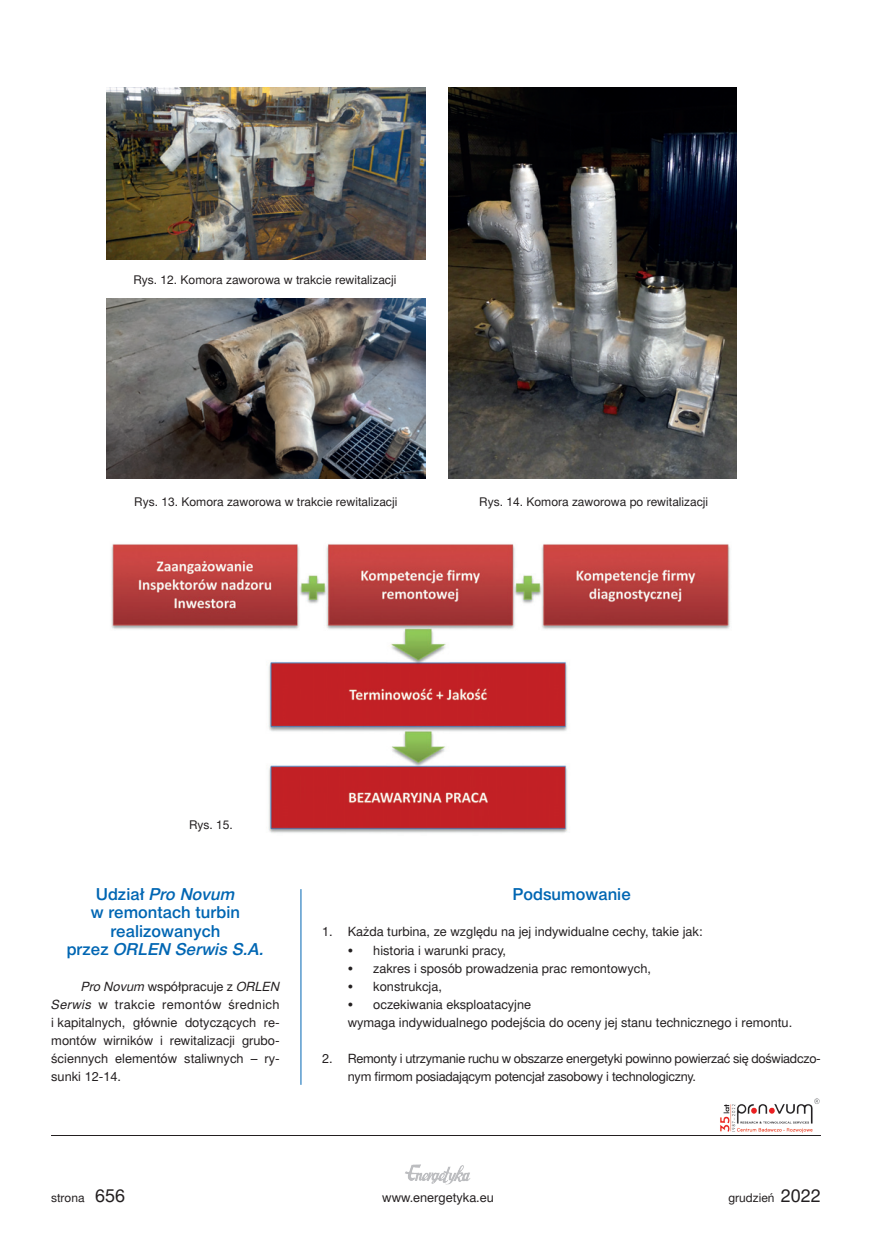
<style>
.page{position:relative;width:872px;height:1255px;background:#fff}
.page>*{position:absolute;margin:0;border:0;box-sizing:border-box;transform-origin:0 0}
.t1{font:16.5px/18px "Switzer EFN Medium";color:#0166b3;text-align:center}
.t2{font:12.75px/18px "Switzer EFN";color:#231f20;text-align:justify}
.t3{font:12.75px/18px "Switzer EFN";letter-spacing:-.02em;color:#231f20}
.t4{font:12px "Switzer EFN";color:#231f20}
.s1{font-style:italic}
.s2{font-size:18px}
</style>
<div class="page">
<img style="left:405px;top:1164px;width:66px;height:21px">
<hr style="left:300px;top:889px;width:1px;height:195px;background:#0166b3">
<img style="left:449px;top:87px;width:287px;height:391px">
<img style="left:106px;top:87px;width:319px;height:172px">
<img style="left:106px;top:298px;width:319px;height:180px">
<img style="left:111px;top:544px;width:619px;height:289px">
<hr style="left:51px;top:1135px;width:770px;height:1px;background:#231f20">
<img style="left:720px;top:1098px;width:100px;height:35px">
<p class="t4" style="left:133px;top:273px;width:265px">Rys. 12. Komora zaworowa w trakcie rewitalizacji</p>
<p class="t4" style="left:134px;top:495px;width:265px">Rys. 13. Komora zaworowa w trakcie rewitalizacji</p>
<p class="t4" style="left:479px;top:495px;width:230px">Rys. 14. Komora zaworowa po rewitalizacji</p>
<p class="t4" style="left:189px;top:817px;width:45px">Rys. 15.</p>
<p class="t1" style="left:67px;top:885px;width:199px">Udział <span class="s1">Pro Novum<br></span>w remontach turbin realizowanych<br>przez <span class="s1">ORLEN Serwis S.A.</span></p>
<p class="t2" style="left:51px;top:977px;width:230px;text-indent:30px"><span class="s1">Pro Novum</span> współpracuje z <span class="s1">ORLEN Serwis</span> w trakcie remontów średnich i kapitalnych, głównie dotyczących re&shy;montów wirników i rewitalizacji grubo&shy;ściennych elementów staliwnych – ry&shy;sunki 12-14.</p>
<p class="t1" style="left:512px;top:885px;width:120px">Podsumowanie</p>
<p class="t2" style="left:322px;top:923px;width:382px">1. Każda turbina, ze względu na jej indywidualne cechy, takie jak:</p>
<p class="t2" style="left:348px;top:941px;width:160px">• historia i warunki pracy,</p>
<p class="t2" style="left:348px;top:959px;width:305px">• zakres i sposób prowadzenia prac remontowych,</p>
<p class="t2" style="left:348px;top:977px;width:96px">• konstrukcja,</p>
<p class="t2" style="left:348px;top:995px;width:446px">• oczekiwania eksploatacyjne<br>wymaga indywidualnego podejścia do oceny jej stanu technicznego i remontu.</p>
<p class="t3" style="left:348px;top:1049px;width:474px;text-indent:-26px">2. Remonty i utrzymanie ruchu w obszarze energetyki powinno powierzać się doświadczo&shy;nym firmom posiadającym potencjał zasobowy i technologiczny.</p>
<p class="t4" style="left:51px;top:1190px;width:76px">strona <span class="s2">656</span></p>
<p class="t2" style="left:382px;top:1188px;width:113px">www.energetyka.eu</p>
<p class="t4" style="left:728px;top:1190px;width:94px">grudzień <span class="s2">2022</span></p>
</div>
